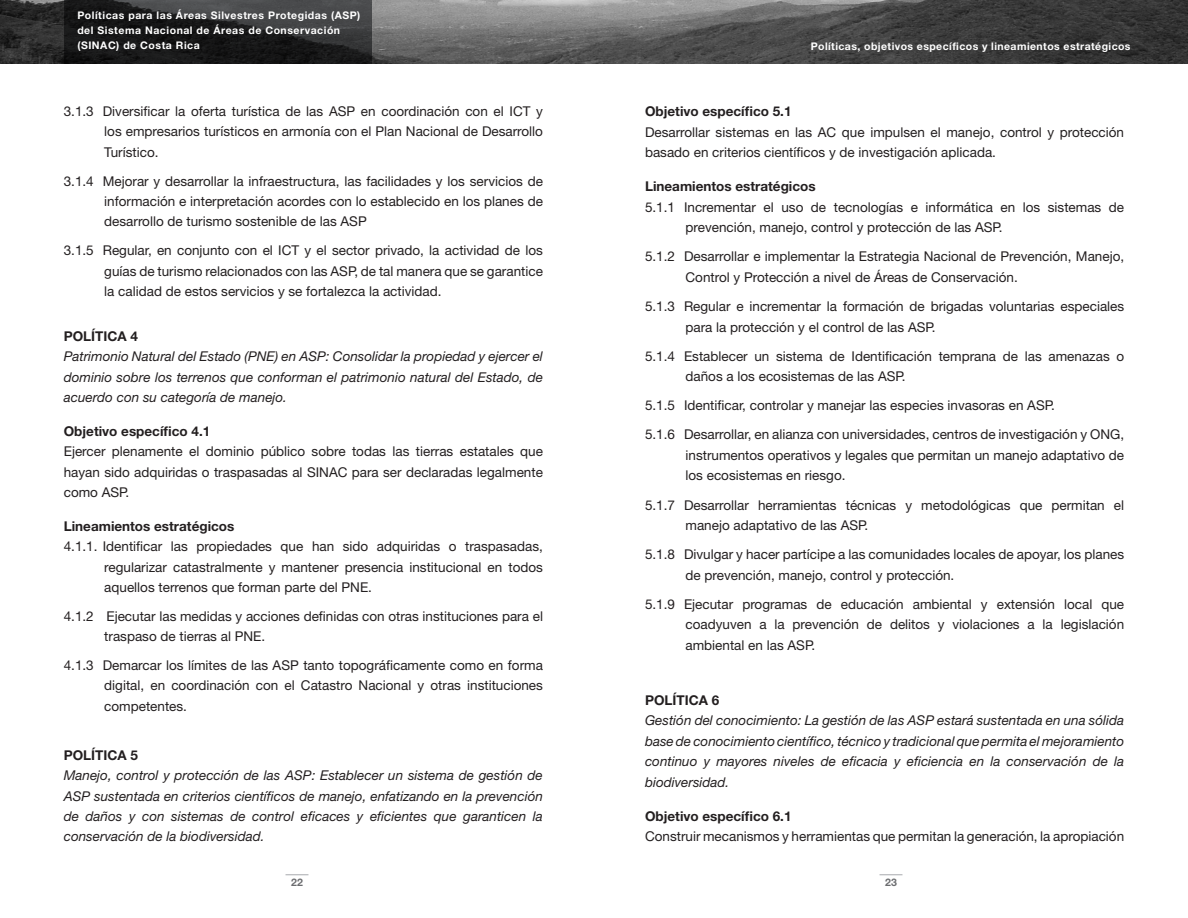
<style>
.page{position:relative;width:1188px;height:918px;background:#fff}
.page>*{position:absolute;margin:0;border:0;box-sizing:border-box;transform-origin:0 0}
.cuerpo_de_texto{font:13.5px/20.4px "Helvetica Neue LT Std";color:#231f20;text-align:justify}
.cuerpo_de_texto-2{font:italic 13.5px/20.4px "Helvetica Neue LT Std";color:#231f20;text-align:justify}
.cuerpo_de_texto-3{font:700 13.5px "Helvetica Neue LT Std";color:#231f20}
.subtitulo_tabulado{font:700 13.5px "Helvetica Neue LT Std";color:#231f20}
.t1{font:700 10.5px/15px "Helvetica Neue LT Std";letter-spacing:.05em;color:#fff}
.t2{font:700 10.5px "Helvetica Neue LT Std";color:#6c6d70}
</style>
<div class="page">
<img style="left:0;top:0;width:1188px;height:64px">
<svg style="left:286px;top:874px;width:22px;height:1px"></svg>
<svg style="left:880px;top:874px;width:22px;height:1px"></svg>
<svg style="left:64px;top:0;width:308px;height:64px;background:#262727"></svg>
<p class="t1" style="left:77px;top:8px;width:285px">Políticas para las Áreas Silvestres Protegidas (ASP) del Sistema Nacional de Áreas de Conservación (SINAC) de Costa Rica</p>
<p class="cuerpo_de_texto" style="left:104px;top:101px;width:440px;text-indent:-40px">3.1.3 Diversificar la oferta turística de las ASP en coordinación con el ICT y los empresarios turísticos en armonía con el Plan Nacional de Desarrollo Turístico.</p>
<p class="cuerpo_de_texto" style="left:104px;top:170px;width:440px;text-indent:-40px">3.1.4 Mejorar y desarrollar la infraestructura, las facilidades y los servicios de información e interpretación acordes con lo establecido en los planes de desarrollo de turismo sostenible de las ASP</p>
<p class="cuerpo_de_texto" style="left:104px;top:240px;width:440px;text-indent:-40px">3.1.5 Regular, en conjunto con el ICT y el sector privado, la actividad de los guías de turismo relacionados con las ASP, de tal manera que se garantice la calidad de estos servicios y se fortalezca la actividad.</p>
<p class="cuerpo_de_texto-3" style="left:64px;top:328px;width:76px">POLÍTICA 4</p>
<p class="cuerpo_de_texto-2" style="left:64px;top:346px;width:481px">Patrimonio Natural del Estado (PNE) en ASP: Consolidar la propiedad y ejercer el dominio sobre los terrenos que conforman el patrimonio natural del Estado, de acuerdo con su categoría de manejo.</p>
<p class="cuerpo_de_texto-3" style="left:64px;top:423px;width:148px">Objetivo específico 4.1</p>
<p class="cuerpo_de_texto" style="left:64px;top:441px;width:481px">Ejercer plenamente el dominio público sobre todas las tierras estatales que hayan sido adquiridas o traspasadas al SINAC para ser declaradas legalmente como ASP.</p>
<p class="subtitulo_tabulado" style="left:64px;top:518px;width:172px">Lineamientos estratégicos</p>
<p class="cuerpo_de_texto" style="left:104px;top:536px;width:440px;text-indent:-40px">4.1.1. Identificar las propiedades que han sido adquiridas o traspasadas, regularizar catastralmente y mantener presencia institucional en todos aquellos terrenos que forman parte del PNE.</p>
<p class="cuerpo_de_texto" style="left:104px;top:606px;width:440px;text-indent:-40px">4.1.2 Ejecutar las medidas y acciones definidas con otras instituciones para el traspaso de tierras al PNE.</p>
<p class="cuerpo_de_texto" style="left:104px;top:655px;width:440px;text-indent:-40px">4.1.3 Demarcar los límites de las ASP tanto topográficamente como en forma digital, en coordinación con el Catastro Nacional y otras instituciones competentes.</p>
<p class="cuerpo_de_texto-3" style="left:64px;top:747px;width:76px">POLÍTICA 5</p>
<p class="cuerpo_de_texto-2" style="left:64px;top:765px;width:481px">Manejo, control y protección de las ASP: Establecer un sistema de gestión de ASP sustentada en criterios científicos de manejo, enfatizando en la prevención de daños y con sistemas de control eficaces y eficientes que garanticen la conservación de la biodiversidad.</p>
<p class="t1" style="left:811px;top:38px;width:321px">Políticas, objetivos específicos y lineamientos estratégicos</p>
<p class="cuerpo_de_texto-3" style="left:645px;top:103px;width:148px">Objetivo específico 5.1</p>
<p class="cuerpo_de_texto" style="left:645px;top:121px;width:481px">Desarrollar sistemas en las AC que impulsen el manejo, control y protección basado en criterios científicos y de investigación aplicada.</p>
<p class="subtitulo_tabulado" style="left:645px;top:178px;width:172px">Lineamientos estratégicos</p>
<p class="cuerpo_de_texto" style="left:686px;top:196px;width:440px;text-indent:-40px">5.1.1 Incrementar el uso de tecnologías e informática en los sistemas de prevención, manejo, control y protección de las ASP.</p>
<p class="cuerpo_de_texto" style="left:686px;top:246px;width:440px;text-indent:-40px">5.1.2 Desarrollar e implementar la Estrategia Nacional de Prevención, Manejo,<br>Control y Protección a nivel de Áreas de Conservación.</p>
<p class="cuerpo_de_texto" style="left:686px;top:296px;width:440px;text-indent:-40px">5.1.3 Regular e incrementar la formación de brigadas voluntarias especiales para la protección y el control de las ASP.</p>
<p class="cuerpo_de_texto" style="left:686px;top:345px;width:440px;text-indent:-40px">5.1.4 Establecer un sistema de Identificación temprana de las amenazas o daños a los ecosistemas de las ASP.</p>
<p class="cuerpo_de_texto" style="left:645px;top:395px;width:411px">5.1.5 Identificar, controlar y manejar las especies invasoras en ASP.</p>
<p class="cuerpo_de_texto" style="left:686px;top:424px;width:440px;text-indent:-40px">5.1.6 Desarrollar, en alianza con universidades, centros de investigación y ONG, instrumentos operativos y legales que permitan un manejo adaptativo de los ecosistemas en riesgo.</p>
<p class="cuerpo_de_texto" style="left:686px;top:494px;width:440px;text-indent:-40px">5.1.7 Desarrollar herramientas técnicas y metodológicas que permitan el manejo adaptativo de las ASP.</p>
<p class="cuerpo_de_texto" style="left:686px;top:544px;width:440px;text-indent:-40px">5.1.8 Divulgar y hacer partícipe a las comunidades locales de apoyar, los planes de prevención, manejo, control y protección.</p>
<p class="cuerpo_de_texto" style="left:686px;top:594px;width:440px;text-indent:-40px">5.1.9 Ejecutar programas de educación ambiental y extensión local que coadyuven a la prevención de delitos y violaciones a la legislación ambiental en las ASP.</p>
<p class="cuerpo_de_texto-3" style="left:645px;top:691px;width:76px">POLÍTICA 6</p>
<p class="cuerpo_de_texto-2" style="left:645px;top:710px;width:481px">Gestión del conocimiento: La gestión de las ASP estará sustentada en una sólida base de conocimiento científico, técnico y tradicional que permita el mejoramiento continuo y mayores niveles de eficacia y eficiencia en la conservación de la biodiversidad.</p>
<p class="cuerpo_de_texto-3" style="left:645px;top:808px;width:148px">Objetivo específico 6.1</p>
<p class="cuerpo_de_texto" style="left:645px;top:826px;width:481px">Construir mecanismos y herramientas que permitan la generación, la apropiación</p>
<p class="t2" style="left:291px;top:876px;width:13px">22</p>
<p class="t2" style="left:885px;top:876px;width:13px">23</p>
</div>
